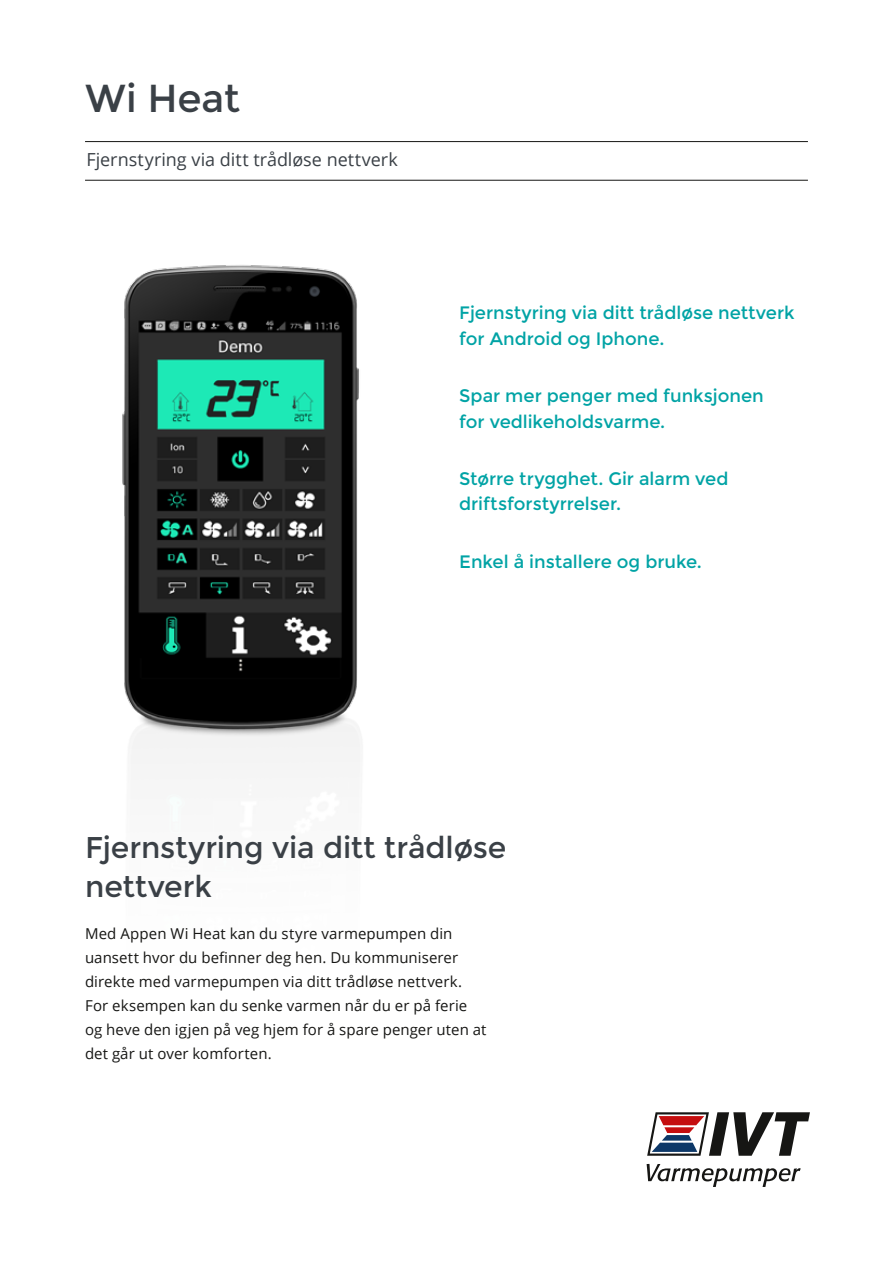
<style>
.page{position:relative;width:893px;height:1263px;background:#fff}
.page>*{position:absolute;margin:0;border:0;box-sizing:border-box;transform-origin:0 0}
.t1{font:39px "Montserrat";letter-spacing:-.005em;color:#3a4046}
.t2{font:30px/39px "Montserrat";letter-spacing:-.005em;color:#3a4046}
.t3{font:18px/25.5px "Montserrat";color:#00a3a5}
.t4{font:18px "Open Sans";color:#3a4046}
.t5{font:15px/24px "Open Sans";letter-spacing:.005em;color:#161614}
</style>
<div class="page">
<img style="left:122px;top:265px;width:238px;height:499px">
<hr style="left:85px;top:141px;width:723px;height:1px;background:#161614">
<hr style="left:85px;top:180px;width:723px;height:1px;background:#161614">
<svg style="left:647px;top:1112px;width:163px;height:44px"></svg>
<svg style="left:647px;top:1164px;width:154px;height:23px"></svg>
<h1 class="t1" style="left:85px;top:76px;width:157px">Wi Heat</h1>
<p class="t4" style="left:86px;top:147px;width:313px">Fjernstyring via ditt trådløse nettverk</p>
<p class="t3" style="left:459px;top:300px;width:337px">Fjernstyring via ditt trådløse nettverk for Android og Iphone.</p>
<p class="t3" style="left:459px;top:383px;width:306px">Spar mer penger med funksjonen for vedlikeholdsvarme.</p>
<p class="t3" style="left:459px;top:466px;width:271px">Større trygghet. Gir alarm ved driftsforstyrrelser.</p>
<p class="t3" style="left:459px;top:549px;width:244px">Enkel å installere og bruke.</p>
<h2 class="t2" style="left:85px;top:828px;width:423px">Fjernstyring via ditt trådløse nettverk</h2>
<p class="t5" style="left:85px;top:921px;width:403px">Med Appen Wi Heat kan du styre varmepumpen din uansett hvor du befinner deg hen. Du kommuniserer direkte med varmepumpen via ditt trådløse nettverk.<br>For eksempen kan du senke varmen når du er på ferie og heve den igjen på veg hjem for å spare penger uten at det går ut over komforten.</p>
</div>
